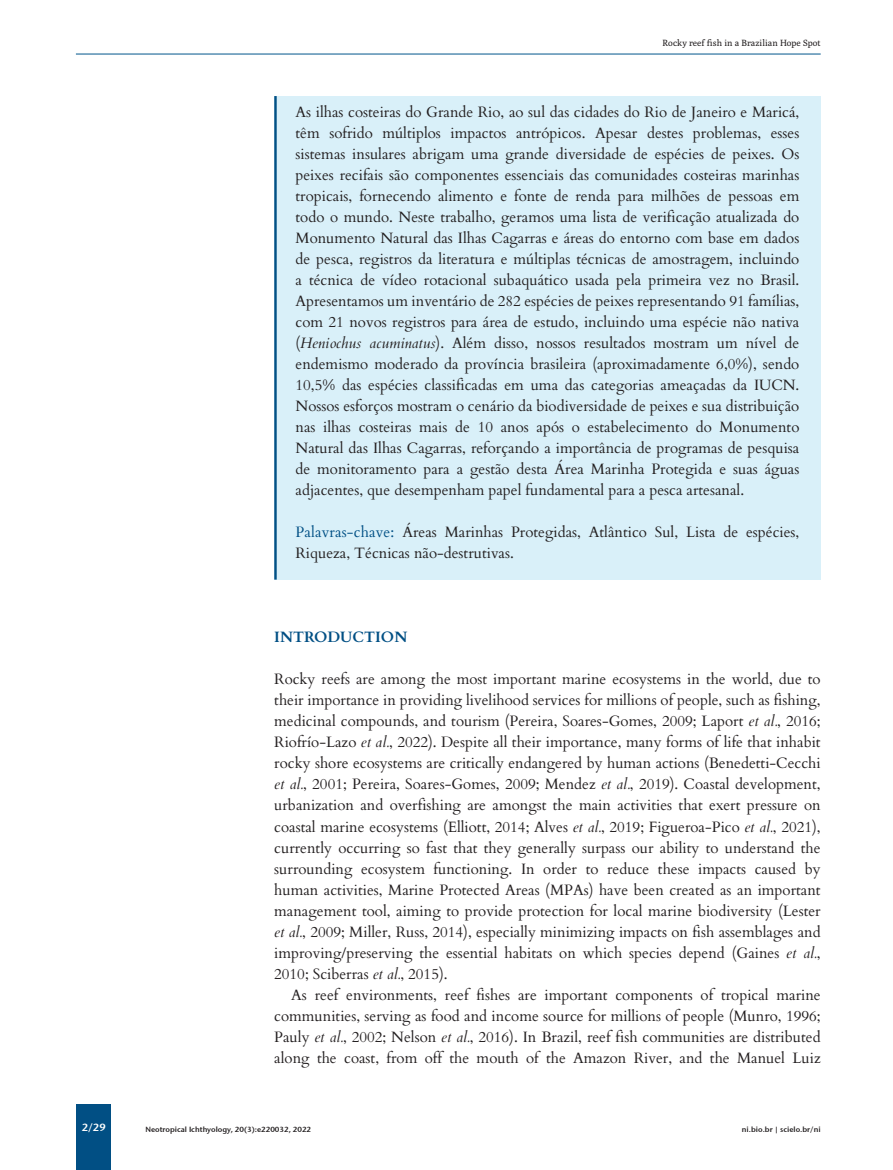
<style>
.page{position:relative;width:893px;height:1170px;background:#fff}
.page>*{position:absolute;margin:0;border:0;box-sizing:border-box;transform-origin:0 0}
.t1{font:15px/21px "Cardo";color:#231f20;text-align:justify}
.t2{font:700 15px "Cardo";color:#014f84}
.t3{font:10.5px "Stone Sans Sem ITCTT Semi";color:#fff}
.t4{font:9px "Poly";color:#231f20}
.t5{font:7.5px "Stone Sans Sem ITCTT Semi";color:#231f20}
.s1{font-style:italic}
.s2{color:#015085}
</style>
<div class="page">
<div style="left:77px;top:1104px;width:34px;height:65px;background:#014f84"></div>
<hr style="left:76px;top:54px;width:745px;height:1px;background:#01558c">
<div style="left:274px;top:96px;width:547px;height:483px;background:#d9f0f9"></div>
<hr style="left:274px;top:96px;width:3px;height:483px;background:#015085">
<p class="t4" style="left:663px;top:38px;width:160px">Rocky reef fish in a Brazilian Hope Spot</p>
<p class="t1" style="left:296px;top:101px;width:505px">As ilhas costeiras do Grande Rio, ao sul das cidades do Rio de Janeiro e Maricá, têm sofrido múltiplos impactos antrópicos. Apesar destes problemas, esses sistemas insulares abrigam uma grande diversidade de espécies de peixes. Os peixes recifais são componentes essenciais das comunidades costeiras marinhas tropicais, fornecendo alimento e fonte de renda para milhões de pessoas em todo o mundo. Neste trabalho, geramos uma lista de verificação atualizada do Monumento Natural das Ilhas Cagarras e áreas do entorno com base em dados de pesca, registros da literatura e múltiplas técnicas de amostragem, incluindo a técnica de vídeo rotacional subaquático usada pela primeira vez no Brasil.<br>Apresentamos um inventário de 282 espécies de peixes representando 91 famílias, com 21 novos registros para área de estudo, incluindo uma espécie não nativa (<span class="s1">Heniochus acuminatus</span>). Além disso, nossos resultados mostram um nível de endemismo moderado da província brasileira (aproximadamente 6,0%), sendo 10,5% das espécies classificadas em uma das categorias ameaçadas da IUCN.<br>Nossos esforços mostram o cenário da biodiversidade de peixes e sua distribuição nas ilhas costeiras mais de 10 anos após o estabelecimento do Monumento Natural das Ilhas Cagarras, reforçando a importância de programas de pesquisa de monitoramento para a gestão desta Área Marinha Protegida e suas águas adjacentes, que desempenham papel fundamental para a pesca artesanal.</p>
<p class="t1" style="left:296px;top:521px;width:505px"><span class="s2">Palavras-chave:</span> Áreas Marinhas Protegidas, Atlântico Sul, Lista de espécies,<br>Riqueza, Técnicas não-destrutivas.</p>
<p class="t2" style="left:274px;top:625px;width:135px">INTRODUCTION</p>
<p class="t1" style="left:274px;top:668px;width:548px">Rocky reefs are among the most important marine ecosystems in the world, due to their importance in providing livelihood services for millions of people, such as fishing, medicinal compounds, and tourism (Pereira, Soares-Gomes, 2009; Laport <span class="s1">et al.</span>, 2016; Riofrío-Lazo <span class="s1">et al.</span>, 2022). Despite all their importance, many forms of life that inhabit rocky shore ecosystems are critically endangered by human actions (Benedetti-Cecchi <span class="s1">et al.</span>, 2001; Pereira, Soares-Gomes, 2009; Mendez <span class="s1">et al.</span>, 2019). Coastal development, urbanization and overfishing are amongst the main activities that exert pressure on coastal marine ecosystems (Elliott, 2014; Alves <span class="s1">et al.</span>, 2019; Figueroa-Pico <span class="s1">et al.</span>, 2021), currently occurring so fast that they generally surpass our ability to understand the surrounding ecosystem functioning. In order to reduce these impacts caused by human activities, Marine Protected Areas (MPAs) have been created as an important management tool, aiming to provide protection for local marine biodiversity (Lester <span class="s1">et al.</span>, 2009; Miller, Russ, 2014), especially minimizing impacts on fish a ssemblages and improving/preserving the essential habitats on which species depend (Gaines <span class="s1">et al.</span>, 2010; Sciberras <span class="s1">et al.</span>, 2015).</p>
<p class="t1" style="left:274px;top:983px;width:548px;text-indent:17px">As reef environments, reef fishes are important components of tropical marine communities, serving as food and income source for millions of people (Munro, 1996; Pauly <span class="s1">et al.</span>, 2002; Nelson <span class="s1">et al.</span>, 2016). In Brazil, reef fish communities are distributed along the coast, from off the mouth of the Amazon River, and the Manuel Luiz</p>
<p class="t3" style="left:82px;top:1121px;width:25px">2/29</p>
<p class="t5" style="left:145px;top:1124px;width:167px">Neotropical Ichthyology, 20(3):e220032, 2022</p>
<p class="t5" style="left:742px;top:1124px;width:80px">ni.bio.br | scielo.br/ni</p>
</div>
